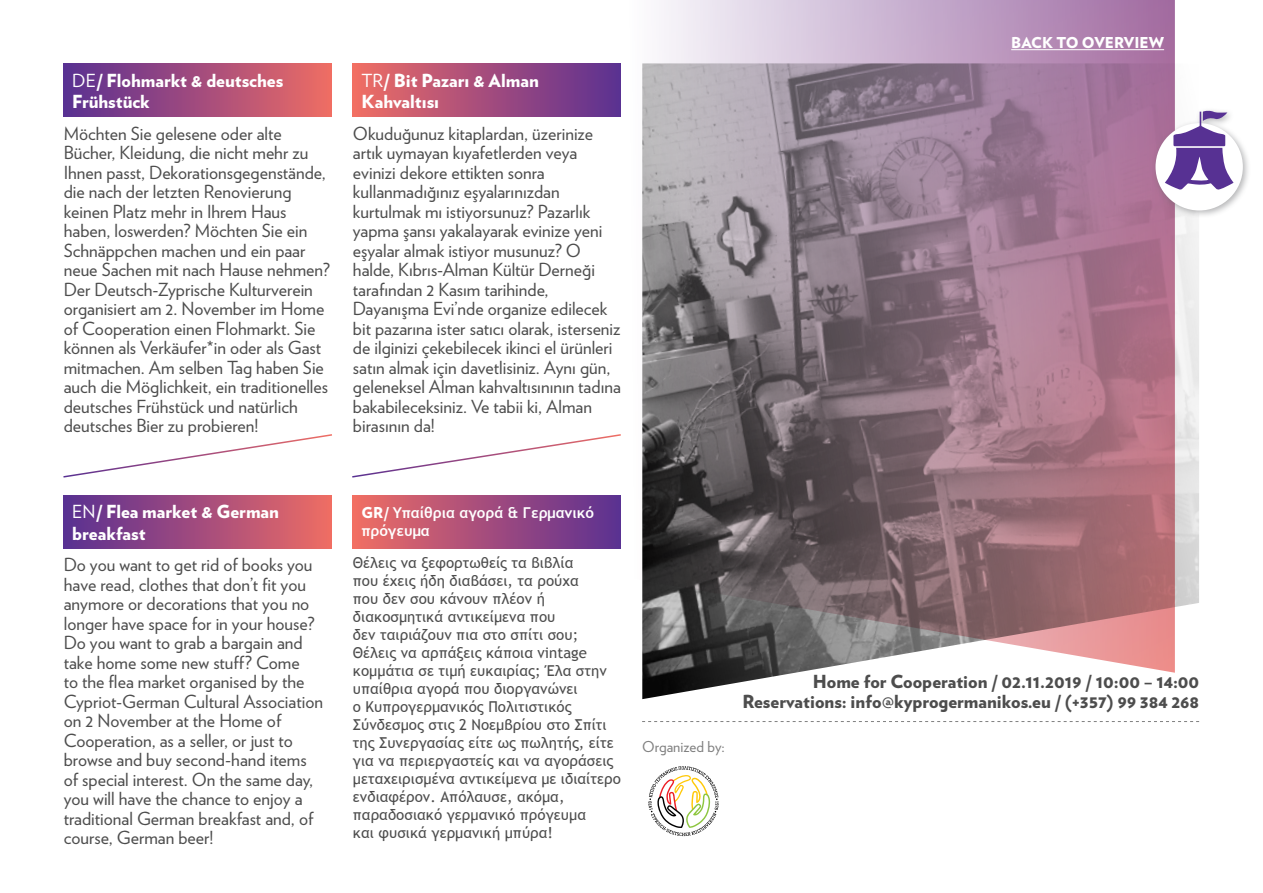
<style>
.page{position:relative;width:1263px;height:893px;background:#fff}
.page>*{position:absolute;margin:0;border:0;box-sizing:border-box;transform-origin:0 0}
.t1{font:18px/19.5px "Verlag";color:#4d4d4d}
.t2{font:900 18px/19.5px "Verlag";color:#4d4d4d;text-align:right}
.t3{font:900 18px/21.6px "Verlag";color:#fff}
.t4{font:15px/18px "Trebuchet MS";color:#4d4d4d}
.t5{font:700 15px/18px "Trebuchet MS";color:#fff}
.t6{font:900 15px "Verlag";color:#fff}
.t7{font:15px "Verlag";color:#808080}
.s1{font-weight:400}
.s2{font-family:"Verlag";font-weight:900}
</style>
<div class="page">
<img style="left:642px;top:218px;width:557px;height:481px">
<div style="left:64px;top:64px;width:268px;height:53px;background:linear-gradient(to right,#582e93,#ed6b65)"></div>
<div style="left:64px;top:495px;width:268px;height:53px;background:linear-gradient(to right,#582e93,#ed6b65)"></div>
<svg style="left:618px;top:0;width:557px;height:673px;background:#99808c"></svg>
<svg style="left:642px;top:721px;width:557px;height:1px"></svg>
<div style="left:353px;top:64px;width:268px;height:53px;background:linear-gradient(to right,#f06c65,#5a2f93)"></div>
<hr style="left:1011px;top:49px;width:153px;height:1px;background:#fff">
<div style="left:1151px;top:107px;width:99px;height:111px;background:#6d6e71;opacity:.5"></div>
<div style="left:1155px;top:123px;width:88px;height:87px;background:#fff;border-radius:50%"></div>
<svg style="left:1165px;top:111px;width:68px;height:79px"></svg>
<svg style="left:63px;top:434px;width:269px;height:44px"></svg>
<svg style="left:352px;top:433px;width:270px;height:46px"></svg>
<div style="left:353px;top:495px;width:268px;height:53px;background:linear-gradient(to right,#f06c65,#5a2f93)"></div>
<svg style="left:648px;top:766px;width:71px;height:70px"></svg>
<p class="t3" style="left:72px;top:68px;width:213px"><span class="s1">DE</span>/ Flohmarkt &amp; deutsches<br>Frühstück</p>
<p class="t1" style="left:64px;top:123px;width:268px">Möchten Sie gelesene oder alte Bücher, Kleidung, die nicht mehr zu Ihnen passt, Dekorationsgegenstände, die nach der letzten Renovierung keinen Platz mehr in Ihrem Haus haben, loswerden? Möchten Sie ein Schnäppchen machen und ein paar neue Sachen mit nach Hause nehmen?<br>Der Deutsch-Zyprische Kulturverein organisiert am 2. November im Home of Cooperation einen Flohmarkt. Sie können als Verkäufer*in oder als Gast mitmachen. Am selben Tag haben Sie auch die Möglichkeit, ein traditionelles deutsches Frühstück und natürlich deutsches Bier zu probieren!</p>
<p class="t3" style="left:361px;top:68px;width:179px"><span class="s1">TR</span>/ Bit Pazarı &amp; Alman<br>Kahvaltısı</p>
<p class="t1" style="left:353px;top:123px;width:269px">Okuduğunuz kitaplardan, üzerinize artık uymayan kıyafetlerden veya evinizi dekore ettikten sonra kullanmadığınız eşyalarınızdan kurtulmak mı istiyorsunuz? Pazarlık yapma şansı yakalayarak evinize yeni eşyalar almak istiyor musunuz? O halde, Kıbrıs-Alman Kültür Derneği tarafından 2 Kasım tarihinde, Dayanışma Evi’nde organize edilecek bit pazarına ister satıcı olarak, isterseniz de ilginizi çekebilecek ikinci el ürünleri satın almak için davetlisiniz. Aynı gün, geleneksel Alman kahvaltısınının tadına bakabileceksiniz. Ve tabii ki, Alman birasının da!</p>
<p class="t6" style="left:1011px;top:30px;width:154px">BACK TO OVERVIEW</p>
<p class="t3" style="left:72px;top:500px;width:208px"><span class="s1">EN</span>/ Flea market &amp; German breakfast</p>
<p class="t1" style="left:64px;top:554px;width:261px">Do you want to get rid of books you have read, clothes that don’t fit you anymore or decorations that you no longer have space for in your house?<br>Do you want to grab a bargain and take home some new stuff? Come<br>to the flea market organised by the<br>Cypriot-German Cultural Association on 2 November at the Home of<br>Cooperation, as a seller, or just to browse and buy second-hand items of special interest. On the same day, you will have the chance to enjoy a traditional German breakfast and, of course, German beer!</p>
<p class="t5" style="left:361px;top:504px;width:234px"><span class="s2">GR/</span> Υπαίθρια αγορά &amp; Γερμανικό πρόγευμα</p>
<p class="t4" style="left:353px;top:554px;width:269px">Θέλεις να ξεφορτωθείς τα βιβλία<br>που έχεις ήδη διαβάσει, τα ρούχα<br>που δεν σου κάνουν πλέον ή διακοσμητικά αντικείμενα που<br>δεν ταιριάζουν πια στο σπίτι σου; Θέλεις να αρπάξεις κάποια vintage κομμάτια σε τιμή ευκαιρίας; Έλα στην υπαίθρια αγορά που διοργανώνει<br>ο Κυπρογερμανικός Πολιτιστικός Σύνδεσμος στις 2 Νοεμβρίου στο Σπίτι της Συνεργασίας είτε ως πωλητής, είτε για να περιεργαστείς και να αγοράσεις μεταχειρισμένα αντικείμενα με ιδιαίτερο ενδιαφέρον. Απόλαυσε, ακόμα, παραδοσιακό γερμανικό πρόγευμα<br>και φυσικά γερμανική μπύρα!</p>
<p class="t7" style="left:642px;top:735px;width:84px">Organized by:</p>
<p class="t2" style="left:742px;top:671px;width:458px">Home for Cooperation / 02.11.2019 / 10:00 – 14:00<br>Reservations: info@kyprogermanikos.eu / (+357) 99 384 268</p>
</div>
